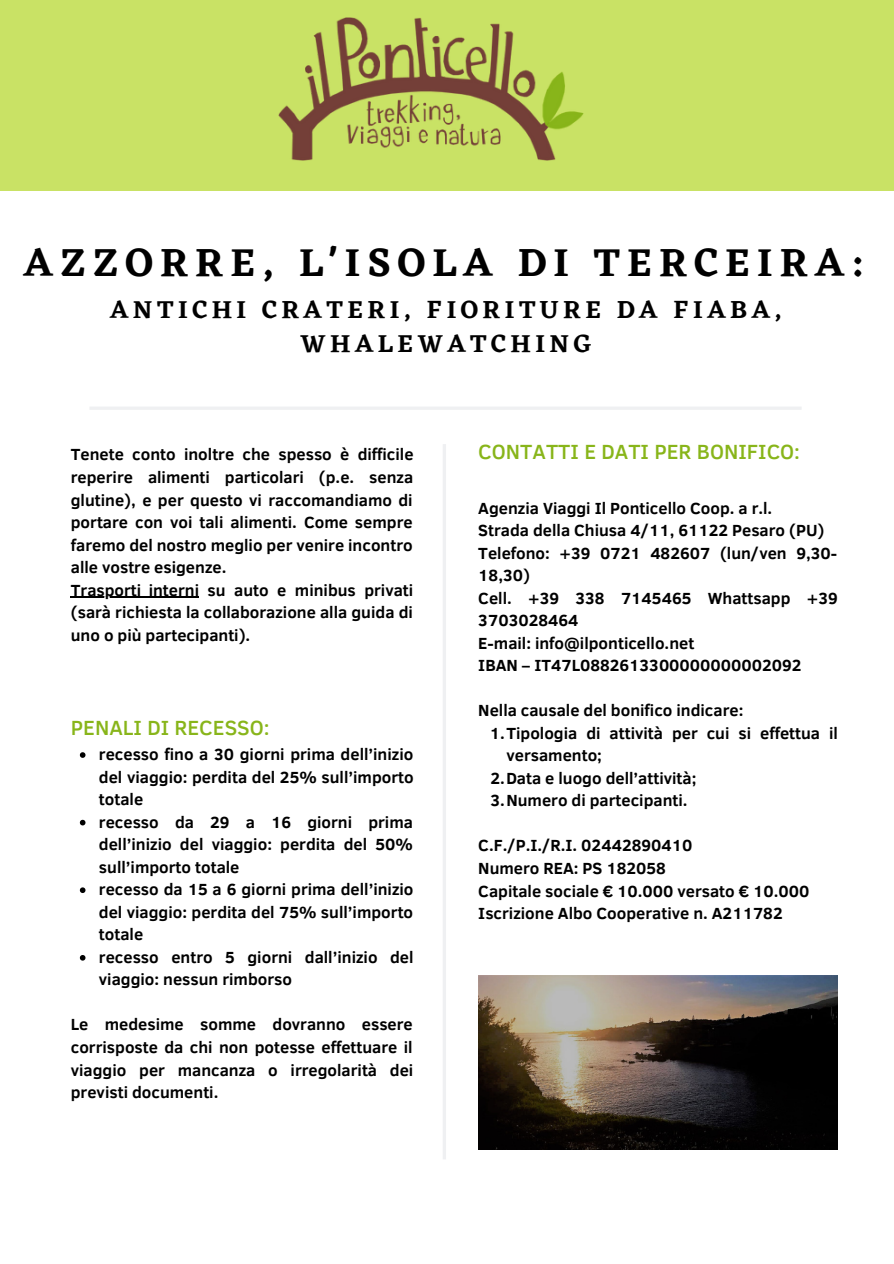
<style>
.page{position:relative;width:894px;height:1264px;background:#fff}
.page>*{position:absolute;margin:0;border:0;box-sizing:border-box;transform-origin:0 0}
.t1{font:600 40.5px "Eczar";letter-spacing:.175em;color:#000}
.t2{font:600 25.5px/35px "Eczar";letter-spacing:.175em;color:#000;text-align:center}
.t3{font:500 21px "Clear Sans";color:#88b51a}
.t4{font:700 16.5px/22.5px "Clear Sans";color:#000;text-align:justify}
</style>
<div class="page">
<hr style="left:443px;top:444px;width:3px;height:715px;background:#eff0f2">
<div style="left:0;top:0;width:893px;height:191px;background:#c9e265"></div>
<hr style="left:90px;top:407px;width:711px;height:3px;background:#eff0f2">
<img style="left:278px;top:18px;width:305px;height:143px">
<img style="left:478px;top:975px;width:359px;height:173px">
<svg style="left:80px;top:752px;width:5px;height:5px"></svg>
<svg style="left:80px;top:819px;width:5px;height:6px"></svg>
<svg style="left:80px;top:887px;width:5px;height:6px"></svg>
<svg style="left:80px;top:955px;width:5px;height:5px"></svg>
<hr style="left:71px;top:596px;width:128px;height:2px;background:#000">
<p class="t1" style="left:24px;top:238px;width:842px">AZZORRE, L'ISOLA DI TERCEIRA:</p>
<p class="t2" style="left:110px;top:291px;width:673px">ANTICHI CRATERI, FIORITURE DA FIABA,<br>WHALEWATCHING</p>
<p class="t4" style="left:71px;top:442px;width:344px">Tenete conto inoltre che spesso è difficile reperire alimenti particolari (p.e. senza glutine), e per questo vi raccomandiamo di portare con voi tali alimenti. Come sempre faremo del nostro meglio per venire incontro alle vostre esigenze.</p>
<p class="t4" style="left:71px;top:577px;width:344px">Trasporti interni su auto e minibus privati (sarà richiesta la collaborazione alla guida di uno o più partecipanti).</p>
<p class="t3" style="left:71px;top:712px;width:200px">PENALI DI RECESSO:</p>
<p class="t4" style="left:99px;top:742px;width:316px">recesso fino a 30 giorni prima dell’inizio del viaggio: perdita del 25% sull’importo totale</p>
<p class="t4" style="left:99px;top:809px;width:315px">recesso da 29 a 16 giorni prima dell’inizio del viaggio: perdita del 50% sull’importo totale</p>
<p class="t4" style="left:99px;top:877px;width:316px">recesso da 15 a 6 giorni prima dell’inizio del viaggio: perdita del 75% sull’importo totale</p>
<p class="t4" style="left:99px;top:945px;width:316px">recesso entro 5 giorni dall’inizio del viaggio: nessun rimborso</p>
<p class="t4" style="left:71px;top:1012px;width:344px">Le medesime somme dovranno essere corrisposte da chi non potesse effettuare il viaggio per mancanza o irregolarità dei previsti documenti.</p>
<p class="t3" style="left:478px;top:437px;width:323px">CONTATTI E DATI PER BONIFICO:</p>
<p class="t4" style="left:478px;top:495px;width:295px">Agenzia Viaggi Il Ponticello Coop. a r.l.</p>
<p class="t4" style="left:478px;top:518px;width:347px">Strada della Chiusa 4/11, 61122 Pesaro (PU)</p>
<p class="t4" style="left:478px;top:540px;width:360px">Telefono: +39 0721 482607 (lun/ven 9,30-<br>18,30)</p>
<p class="t4" style="left:478px;top:585px;width:361px">Cell. +39 338 7145465 Whattsapp +39<br>3703028464</p>
<p class="t4" style="left:478px;top:630px;width:217px">E-mail: info@ilponticello.net</p>
<p class="t4" style="left:478px;top:653px;width:325px">IBAN – IT47L0882613300000000002092</p>
<p class="t4" style="left:478px;top:698px;width:266px">Nella causale del bonifico indicare:</p>
<p class="t4" style="left:506px;top:721px;width:333px;text-indent:-17px">1.Tipologia di attività per cui si effettua il versamento;</p>
<p class="t4" style="left:490px;top:766px;width:207px">2.Data e luogo dell’attività;</p>
<p class="t4" style="left:490px;top:788px;width:199px">3.Numero di partecipanti.</p>
<p class="t4" style="left:478px;top:833px;width:215px">C.F./P.I./R.I. 02442890410</p>
<p class="t4" style="left:478px;top:856px;width:189px">Numero REA: PS 182058</p>
<p class="t4" style="left:478px;top:878px;width:332px">Capitale sociale € 10.000 versato € 10.000</p>
<p class="t4" style="left:478px;top:901px;width:306px">Iscrizione Albo Cooperative n. A211782</p>
</div>
